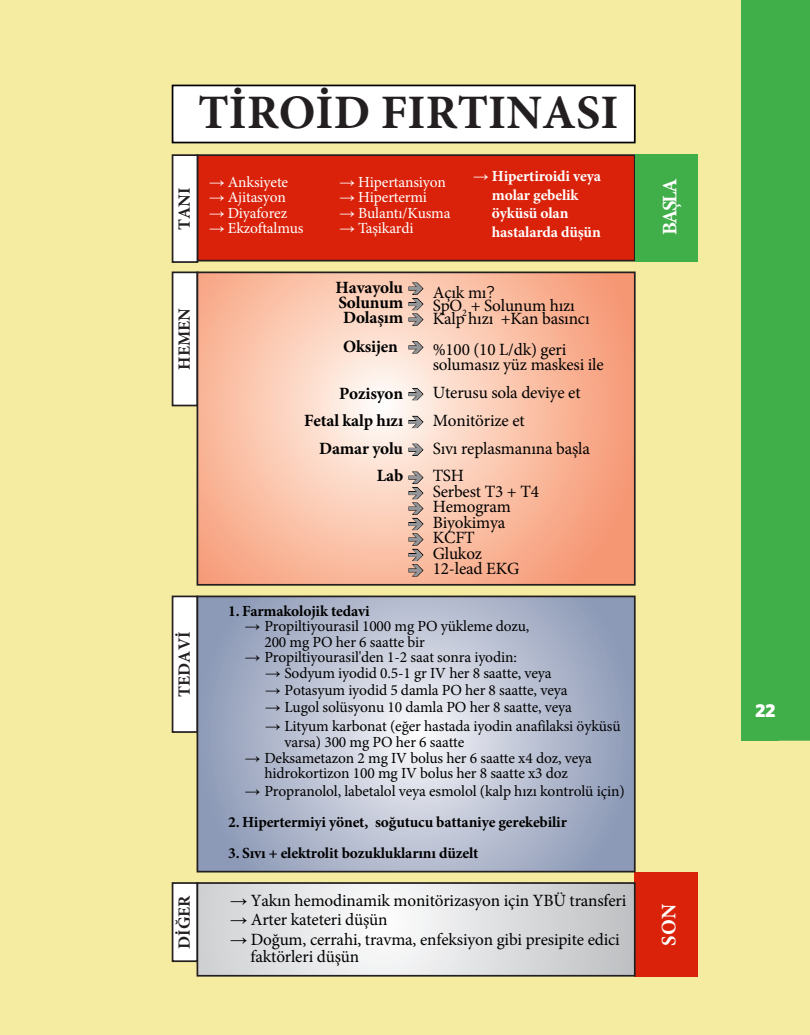
<style>
.page{position:relative;width:810px;height:1035px;background:#fff}
.page>*{position:absolute;margin:0;border:0;box-sizing:border-box;transform-origin:0 0}
.t1{font:700 48.12px "Minion Pro";color:#231f20}
.t2{font:700 20.62px "Minion Pro";letter-spacing:-.09em;color:#fff}
.t3{font:900 18.75px "Whitney HTF";color:#fff}
.t4{font:17.12px/15.5px "Minion Pro";letter-spacing:-.01em;color:#000}
.t5{font:700 17.12px/14.9px "Minion Pro";letter-spacing:-.01em;color:#000;text-align:justify}
.t6{font:700 17.12px "Minion Pro";color:#231f20}
.t7{font:15.5px/15.9px "Minion Pro";letter-spacing:-.01em;color:#000}
.t8{font:700 15.5px "Minion Pro";letter-spacing:-.01em;color:#000}
.t9{font:15.5px "Minion Pro";letter-spacing:-.01em;color:#fff}
.t10{font:700 15.5px/18.5px "Minion Pro";letter-spacing:-.01em;color:#fff}
.t11{font:15.5px/15.5px "Wingdings";color:#939598;text-align:justify}
.s1{font-family:"Arial"}
.s2{font-family:"Arial";font-weight:400}
.s3{color:#939598}
.s4{font-family:"Whitney HTF"}
</style>
<div class="page">
<div style="left:0;top:0;width:22px;height:1035px;background:#f5eca2"></div>
<div style="left:22px;top:0;width:788px;height:1035px;background:#f5eca2"></div>
<div style="left:172px;top:85px;width:464px;height:58px;background:#fff;border:2px solid #000"></div>
<div style="left:197px;top:155px;width:438px;height:106px;background:#da220a"></div>
<div style="left:197px;top:154px;width:439px;height:108px;border:2px solid #231f20"></div>
<div style="left:173px;top:155px;width:24px;height:107px;background:#fff"></div>
<div style="left:172px;top:154px;width:26px;height:109px;border:2px solid #231f20"></div>
<div style="left:173px;top:272px;width:24px;height:134px;background:#fff"></div>
<div style="left:172px;top:272px;width:26px;height:134px;border:2px solid #231f20"></div>
<svg style="left:200px;top:275px;width:433px;height:308px;background:#fac1a8"></svg>
<div style="left:197px;top:272px;width:439px;height:314px;border:2px solid #231f20"></div>
<svg style="left:408px;top:388px;width:16px;height:13px"></svg>
<svg style="left:408px;top:416px;width:16px;height:13px"></svg>
<div style="left:634px;top:872px;width:64px;height:105px;background:#da220a"></div>
<div style="left:173px;top:883px;width:24px;height:78px;background:#fff"></div>
<div style="left:172px;top:882px;width:26px;height:80px;border:2px solid #231f20"></div>
<svg style="left:200px;top:885px;width:433px;height:89px;background:#dfe0e2"></svg>
<div style="left:197px;top:882px;width:439px;height:95px;border:2px solid #231f20"></div>
<div style="left:173px;top:596px;width:24px;height:136px;background:#fff"></div>
<div style="left:172px;top:596px;width:26px;height:137px;border:2px solid #231f20"></div>
<svg style="left:200px;top:599px;width:433px;height:271px;background:#b4bbcf"></svg>
<div style="left:197px;top:596px;width:439px;height:277px;border:2px solid #231f20"></div>
<div style="left:635px;top:154px;width:63px;height:108px;background:#40ae49"></div>
<div style="left:742px;top:0;width:68px;height:741px;background:#40ae49"></div>
<svg style="left:408px;top:282px;width:16px;height:72px"></svg>
<svg style="left:408px;top:443px;width:16px;height:134px;background:#c7a494"></svg>
<p class="t1" style="left:198px;top:79px;width:422px">TİROİD FIRTINASI</p>
<p class="t6" style="left:172px;top:230px;width:44px;rotate:-90deg">TANI</p>
<p class="t6" style="left:172px;top:370px;width:63px;rotate:-90deg">HEMEN</p>
<p class="t6" style="left:172px;top:697px;width:66px;rotate:-90deg">TEDAVİ</p>
<p class="t9" style="left:209px;top:171px;width:81px"><span class="s1">→</span> Anksiyete</p>
<p class="t9" style="left:209px;top:187px;width:78px"><span class="s1">→</span> Ajitasyon</p>
<p class="t9" style="left:209px;top:202px;width:80px"><span class="s1">→</span> Diyaforez</p>
<p class="t9" style="left:209px;top:218px;width:96px"><span class="s1">→</span> Ekzoftalmus</p>
<p class="t9" style="left:340px;top:171px;width:108px"><span class="s1">→</span> Hipertansiyon</p>
<p class="t9" style="left:340px;top:187px;width:89px"><span class="s1">→</span> Hipertermi</p>
<p class="t9" style="left:340px;top:202px;width:112px"><span class="s1">→</span> Bulantı/Kusma</p>
<p class="t9" style="left:340px;top:218px;width:76px"><span class="s1">→</span> Taşikardi</p>
<p class="t10" style="left:492px;top:167px;width:111px;text-indent:-19px"><span class="s2">→</span> Hipertiroidi veya molar gebelik öyküsü olan hastalarda düşün</p>
<p class="t5" style="left:336px;top:280px;width:90px">Havayolu <span class="s3">➔ </span>Solunum <span class="s3">➔ </span>Dolaşım</p>
<p class="t5" style="left:343px;top:339px;width:56px">Oksijen</p>
<p class="t5" style="left:339px;top:386px;width:87px">Pozisyon <span class="s3">➔</span></p>
<p class="t5" style="left:304px;top:413px;width:121px">Fetal kalp hızı <span class="s3">➔</span></p>
<p class="t5" style="left:319px;top:441px;width:86px">Damar yolu</p>
<p class="t5" style="left:377px;top:468px;width:28px">Lab</p>
<p class="t11" style="left:408px;top:486px;width:18px">➔ ➔ ➔ ➔ ➔ ➔</p>
<p class="t4" style="left:433px;top:286px;width:158px;line-height:13px">Açık mı<span class="s4">?<br></span>SpO<sub>2</sub> + Solunum hızı<br>Kalp hızı +Kan basıncı</p>
<p class="t4" style="left:433px;top:341px;width:173px">%100 (10 L/dk) geri solumasız yüz maskesi ile</p>
<p class="t4" style="left:433px;top:379px;width:159px;line-height:27.9px">Uterusu sola deviye et<br>Monitörize et<br>Sıvı replasmanına başla<br>TSH</p>
<p class="t4" style="left:433px;top:484px;width:108px">Serbest T3 + T4<br>Hemogram<br>Biyokimya<br>KCFT<br>Glukoz<br>12-lead EKG</p>
<p class="t8" style="left:228px;top:600px;width:143px">1. Farmakolojik tedavi</p>
<p class="t7" style="left:264px;top:619px;width:267px;line-height:15.5px;text-indent:-19px"><span class="s1">→</span> Propiltiyourasil 1000 mg PO yükleme dozu,<br>200 mg PO her 6 saatte bir</p>
<p class="t7" style="left:245px;top:650px;width:273px"><span class="s1">→</span> Propiltiyourasil'den 1-2 saat sonra iyodin:</p>
<p class="t7" style="left:265px;top:665px;width:288px"><span class="s1">→</span> Sodyum iyodid 0.5-1 gr IV her 8 saatte, veya</p>
<p class="t7" style="left:265px;top:682px;width:304px"><span class="s1">→</span> Potasyum iyodid 5 damla PO her 8 saatte, veya</p>
<p class="t7" style="left:265px;top:699px;width:308px"><span class="s1">→</span> Lugol solüsyonu 10 damla PO her 8 saatte, veya</p>
<p class="t7" style="left:284px;top:718px;width:338px;text-indent:-19px"><span class="s1">→</span> Lityum karbonat (eğer hastada iyodin anafilaksi öyküsü varsa) 300 mg PO her 6 saatte</p>
<p class="t7" style="left:245px;top:750px;width:349px;text-align:center"><span class="s1">→</span> Deksametazon 2 mg IV bolus her 6 saatte x4 doz, veya hidrokortizon 100 mg IV bolus her 8 saatte x3 doz</p>
<p class="t7" style="left:245px;top:783px;width:381px"><span class="s1">→</span> Propranolol, labetalol veya esmolol (kalp hızı kontrolü için)</p>
<p class="t8" style="left:228px;top:811px;width:340px">2. Hipertermiyi yönet, soğutucu battaniye gerekebilir</p>
<p class="t8" style="left:228px;top:842px;width:252px">3. Sıvı + elektrolit bozukluklarını düzelt</p>
<p class="t2" style="left:655px;top:235px;width:58px;rotate:-90deg">BAŞLA</p>
<p class="t4" style="left:230px;top:893px;width:398px"><span class="s1">→</span> Yakın hemodinamik monitörizasyon için YBÜ transferi</p>
<p class="t4" style="left:230px;top:911px;width:159px"><span class="s1">→</span> Arter kateteri düşün</p>
<p class="t4" style="left:251px;top:931px;width:371px;line-height:17.6px;text-indent:-21px"><span class="s1">→</span> Doğum, cerrahi, travma, enfeksiyon gibi presipite edici faktörleri düşün</p>
<p class="t6" style="left:172px;top:949px;width:55px;rotate:-90deg">DİĞER</p>
<p class="t2" style="left:654px;top:946px;width:43px;rotate:-90deg">SON</p>
<p class="t3" style="left:755px;top:699px;width:22px">22</p>
</div>
